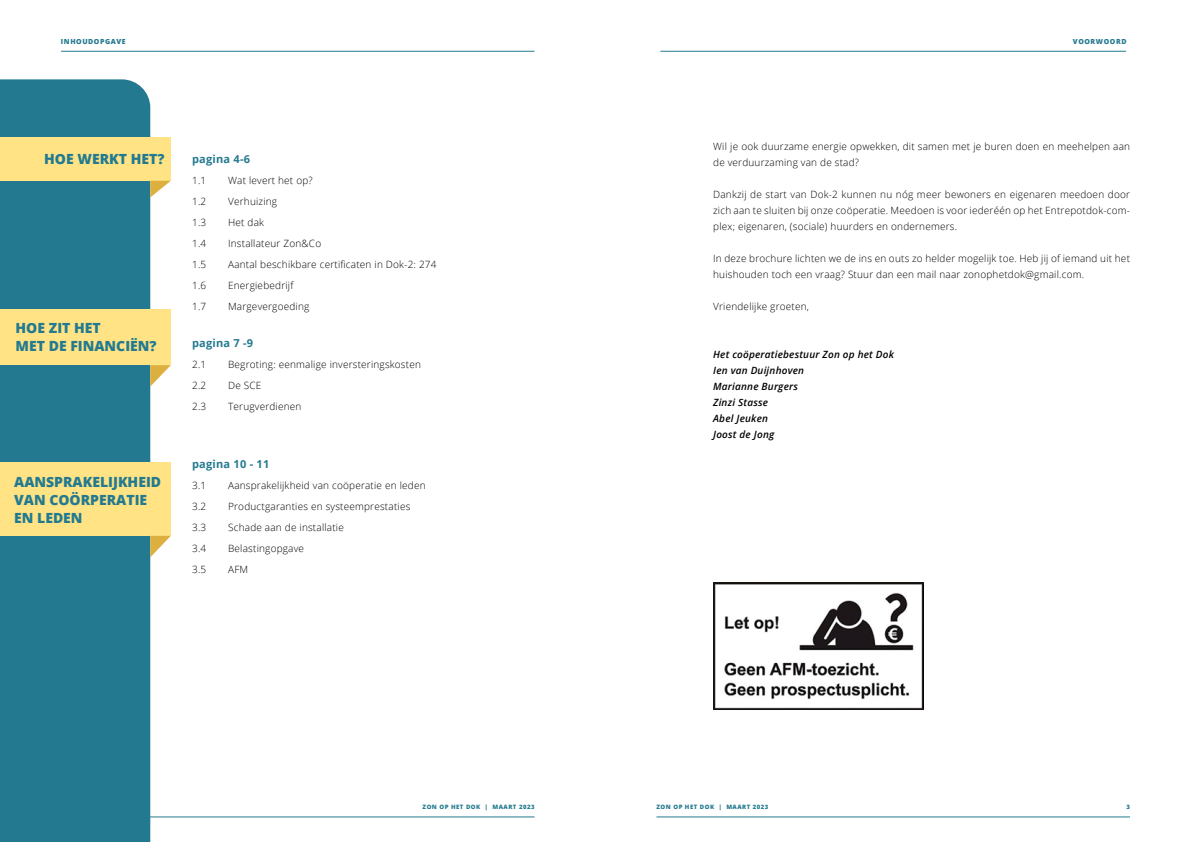
<style>
.page{position:relative;width:1191px;height:842px;background:#fff}
.page>*{position:absolute;margin:0;border:0;box-sizing:border-box;transform-origin:0 0}
.t1{font:800 14px/18px "Open Sans";color:#237a90}
.t2{font:700 11px "Open Sans";letter-spacing:.02em;color:#237a90}
.t3{font:300 10px/16px "Open Sans";letter-spacing:.02em;color:#000}
.t4{font:italic 600 10px/16px "Open Sans";letter-spacing:.02em;color:#000}
.t5{font:800 7px "Open Sans";letter-spacing:.08em;color:#237a90}
.t6{font:800 6px "Open Sans";letter-spacing:.08em;color:#237a90}
</style>
<div class="page">
<hr style="left:61px;top:817px;width:473px;height:1px;background:#237a90">
<hr style="left:656px;top:817px;width:474px;height:1px;background:#237a90">
<hr style="left:660px;top:51px;width:466px;height:1px;background:#237a90">
<hr style="left:61px;top:51px;width:473px;height:1px;background:#237a90">
<div style="left:0;top:79px;width:150px;height:763px;background:#237a90"></div>
<div style="left:0;top:137px;width:171px;height:44px;background:#ffe385"></div>
<svg style="left:150px;top:181px;width:21px;height:16px"></svg>
<div style="left:0;top:310px;width:171px;height:55px;background:#ffe385"></div>
<svg style="left:150px;top:365px;width:21px;height:21px"></svg>
<div style="left:0;top:463px;width:171px;height:73px;background:#ffe385"></div>
<svg style="left:150px;top:536px;width:21px;height:21px"></svg>
<img style="left:713px;top:583px;width:210px;height:127px">
<p class="t5" style="left:61px;top:36px;width:66px">INHOUDOPGAVE</p>
<h1 class="t1" style="left:44px;top:149px;width:122px">HOE WERKT HET?</h1>
<h1 class="t1" style="left:16px;top:318px;width:143px">HOE ZIT HET<br>MET DE FINANCIËN?</h1>
<h1 class="t1" style="left:14px;top:472px;width:148px">AANSPRAKELIJKHEID<br>VAN COÖRPERATIE<br>EN LEDEN</h1>
<p class="t2" style="left:192px;top:151px;width:59px">pagina 4-6</p>
<p class="t3" style="left:192px;top:172px;width:16px">1.1</p>
<p class="t3" style="left:228px;top:172px;width:86px">Wat levert het op?</p>
<p class="t3" style="left:192px;top:193px;width:16px">1.2</p>
<p class="t3" style="left:228px;top:193px;width:51px">Verhuizing</p>
<p class="t3" style="left:192px;top:214px;width:16px">1.3</p>
<p class="t3" style="left:228px;top:214px;width:37px">Het dak</p>
<p class="t3" style="left:192px;top:235px;width:16px">1.4</p>
<p class="t3" style="left:228px;top:235px;width:95px">Installateur Zon&amp;Co</p>
<p class="t3" style="left:192px;top:256px;width:16px">1.5</p>
<p class="t3" style="left:228px;top:256px;width:210px">Aantal beschikbare certificaten in Dok-2: 274</p>
<p class="t3" style="left:192px;top:277px;width:16px">1.6</p>
<p class="t3" style="left:228px;top:277px;width:67px">Energiebedrijf</p>
<p class="t3" style="left:192px;top:298px;width:16px">1.7</p>
<p class="t3" style="left:228px;top:298px;width:83px">Margevergoeding</p>
<p class="t2" style="left:192px;top:335px;width:63px">pagina 7 -9</p>
<p class="t3" style="left:192px;top:356px;width:16px">2.1</p>
<p class="t3" style="left:228px;top:356px;width:194px">Begroting: eenmalige inversteringskosten</p>
<p class="t3" style="left:192px;top:377px;width:16px">2.2</p>
<p class="t3" style="left:228px;top:377px;width:35px">De SCE</p>
<p class="t3" style="left:192px;top:398px;width:16px">2.3</p>
<p class="t3" style="left:228px;top:398px;width:75px">Terugverdienen</p>
<p class="t2" style="left:192px;top:456px;width:79px">pagina 10 - 11</p>
<p class="t3" style="left:192px;top:477px;width:16px">3.1</p>
<p class="t3" style="left:228px;top:477px;width:199px">Aansprakelijkheid van coöperatie en leden</p>
<p class="t3" style="left:192px;top:498px;width:16px">3.2</p>
<p class="t3" style="left:228px;top:498px;width:184px">Productgaranties en systeemprestaties</p>
<p class="t3" style="left:192px;top:519px;width:16px">3.3</p>
<p class="t3" style="left:228px;top:519px;width:117px">Schade aan de installatie</p>
<p class="t3" style="left:192px;top:540px;width:16px">3.4</p>
<p class="t3" style="left:228px;top:540px;width:77px">Belastingopgave</p>
<p class="t3" style="left:192px;top:561px;width:16px">3.5</p>
<p class="t3" style="left:228px;top:561px;width:22px">AFM</p>
<p class="t5" style="left:1073px;top:36px;width:55px">VOORWOORD</p>
<p class="t3" style="left:713px;top:138px;width:418px">Wil je ook duurzame energie opwekken, dit samen met je buren doen en meehelpen aan de verduurzaming van de stad?</p>
<p class="t3" style="left:713px;top:186px;width:418px;text-align:justify">Dankzij de start van Dok-2 kunnen nu nóg meer bewoners en eigenaren meedoen door zich aan te sluiten bij onze coöperatie. Meedoen is voor iederéén op het Entrepotdok-com&shy;plex; eigenaren, (sociale) huurders en ondernemers.</p>
<p class="t3" style="left:713px;top:250px;width:418px">In deze brochure lichten we de ins en outs zo helder mogelijk toe. Heb jij of iemand uit het huishouden toch een vraag? Stuur dan een mail naar zonophetdok@gmail.com.</p>
<p class="t3" style="left:713px;top:298px;width:97px">Vriendelijke groeten,</p>
<p class="t4" style="left:713px;top:346px;width:182px">Het coöperatiebestuur Zon op het Dok<br>Ien van Duijnhoven<br>Marianne Burgers<br>Zinzi Stasse<br>Abel Jeuken<br>Joost de Jong</p>
<p class="t6" style="left:422px;top:802px;width:113px">ZON OP HET DOK | MAART 2023</p>
<p class="t6" style="left:656px;top:802px;width:113px">ZON OP HET DOK | MAART 2023</p>
<p class="t6" style="left:1126px;top:802px;width:5px">3</p>
</div>
